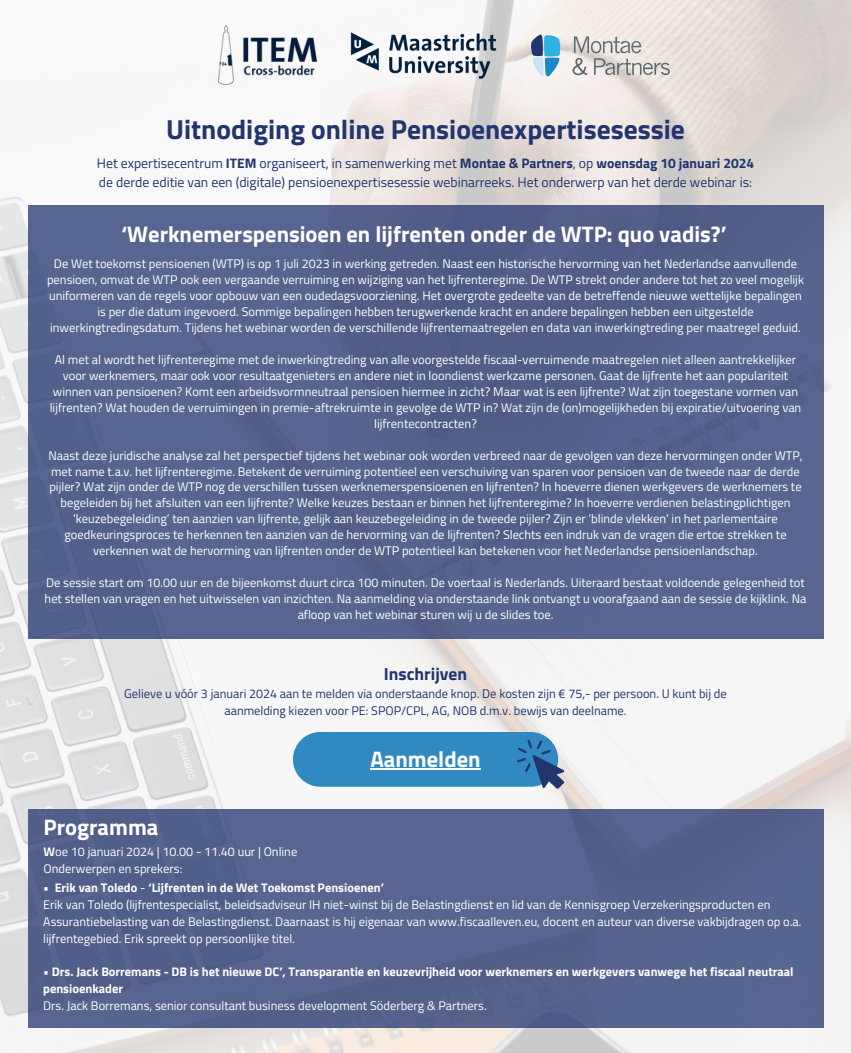
<style>
.page{position:relative;width:851px;height:1053px;background:#fff}
.page>*{position:absolute;margin:0;border:0;box-sizing:border-box;transform-origin:0 0}
.t1{font:700 27.5px "Titillium Web";color:#22356e}
.t2{font:700 22.5px "Titillium Web";color:#fff}
.t3{font:700 17.5px "Titillium Web";color:#22356e}
.t4{font:13.75px "Titillium Web";color:#22356e}
.t5{font:12.5px/16px "Titillium Web";color:#fff;text-align:center}
.t6{font:700 12.5px/16.9px "Titillium Web";color:#fff}
.t7{font:12.5px/16.9px "Titillium Web";color:#22356e;text-align:center}
.s1{font-weight:700}
.s2{font-weight:400}
</style>
<div class="page">
<img style="left:0;top:0;width:850px;height:1053px">
<div style="left:28px;top:205px;width:795px;height:434px;background:#56648e"></div>
<div style="left:28px;top:809px;width:795px;height:218px;background:#56658f"></div>
<div style="left:293px;top:732px;width:265px;height:55px;background:#3189c1;border-radius:27px"></div>
<hr style="left:370px;top:768px;width:110px;height:2px;background:#fff">
<svg style="left:516px;top:739px;width:53px;height:54px"></svg>
<img style="left:525px;top:32px;width:150px;height:46px">
<img style="left:218px;top:26px;width:100px;height:59px">
<img style="left:350px;top:32px;width:146px;height:46px">
<p class="t1" style="left:166px;top:108px;width:520px">Uitnodiging online Pensioenexpertisesessie</p>
<p class="t4" style="left:97px;top:153px;width:658px">Het expertisecentrum <span class="s1">ITEM</span> organiseert, in samenwerking met <span class="s1">Montae &amp; Partners</span>, op <span class="s1">woensdag 10 januari 2024</span></p>
<p class="t4" style="left:99px;top:172px;width:654px">de derde editie van een (digitale) pensioenexpertisesessie webinarreeks. Het onderwerp van het derde webinar is:</p>
<p class="t2" style="left:121px;top:216px;width:606px">‘Werknemerspensioen en lijfrenten onder de WTP: quo vadis?’</p>
<p class="t5" style="left:47px;top:256px;width:758px">De Wet toekomst pensioenen (WTP) is op 1 juli 2023 in werking getreden. Naast een historische hervorming van het Nederlandse aanvullende pensioen, omvat de WTP ook een vergaande verruiming en wijziging van het lijfrenteregime. De WTP strekt onder andere tot het zo veel mogelijk uniformeren van de regels voor opbouw van een oudedagsvoorziening. Het overgrote gedeelte van de betreffende nieuwe wettelijke bepalingen is per die datum ingevoerd. Sommige bepalingen hebben terugwerkende kracht en andere bepalingen hebben een uitgestelde inwerkingtredingsdatum. Tijdens het webinar worden de verschillende lijfrentemaatregelen en data van inwerkingtreding per maatregel geduid.</p>
<p class="t5" style="left:50px;top:351px;width:752px">Al met al wordt het lijfrenteregime met de inwerkingtreding van alle voorgestelde fiscaal-verruimende maatregelen niet alleen aantrekkelijker voor werknemers, maar ook voor resultaatgenieters en andere niet in loondienst werkzame personen. Gaat de lijfrente het aan populariteit winnen van pensioenen? Komt een arbeidsvormneutraal pensioen hiermee in zicht? Maar wat is een lijfrente? Wat zijn toegestane vormen van lijfrenten? Wat houden de verruimingen in premie-aftrekruimte in gevolge de WTP in? Wat zijn de (on)mogelijkheden bij expiratie/uitvoering van lijfrentecontracten?</p>
<p class="t5" style="left:48px;top:447px;width:755px">Naast deze juridische analyse zal het perspectief tijdens het webinar ook worden verbreed naar de gevolgen van deze hervormingen onder WTP, met name t.a.v. het lijfrenteregime. Betekent de verruiming potentieel een verschuiving van sparen voor pensioen van de tweede naar de derde pijler? Wat zijn onder de WTP nog de verschillen tussen werknemerspensioenen en lijfrenten? In hoeverre dienen werkgevers de werknemers te begeleiden bij het afsluiten van een lijfrente? Welke keuzes bestaan er binnen het lijfrenteregime? In hoeverre verdienen belastingplichtigen ‘keuzebegeleiding’ ten aanzien van lijfrente, gelijk aan keuzebegeleiding in de tweede pijler? Zijn er ‘blinde vlekken’ in het parlementaire goedkeuringsproces te herkennen ten aanzien van de hervorming van de lijfrenten? Slechts een indruk van de vragen die ertoe strekken te verkennen wat de hervorming van lijfrenten onder de WTP potentieel kan betekenen voor het Nederlandse pensioenlandschap.</p>
<p class="t5" style="left:45px;top:574px;width:763px">De sessie start om 10.00 uur en de bijeenkomst duurt circa 100 minuten. De voertaal is Nederlands. Uiteraard bestaat voldoende gelegenheid tot het stellen van vragen en het uitwisselen van inzichten. Na aanmelding via onderstaande link ontvangt u voorafgaand aan de sessie de kijklink. Na afloop van het webinar sturen wij u de slides toe.</p>
<p class="t3" style="left:384px;top:660px;width:85px">Inschrijven</p>
<p class="t7" style="left:124px;top:685px;width:604px">Gelieve u vóór 3 januari 2024 aan te melden via onderstaande knop. De kosten zijn € 75,- per persoon. U kunt bij de aanmelding kiezen voor PE: SPOP/CPL, AG, NOB d.m.v. bewijs van deelname.</p>
<p class="t2" style="left:370px;top:741px;width:112px">Aanmelden</p>
<p class="t2" style="left:44px;top:810px;width:116px">Programma</p>
<p class="t5" style="left:44px;top:843px;width:255px"><span class="s1">W</span>oe 10 januari 2024 | 10.00 - 11.40 uur | Online</p>
<p class="t5" style="left:44px;top:860px;width:140px">Onderwerpen en sprekers:</p>
<p class="t6" style="left:43px;top:879px;width:342px"><span class="s2">•</span> Erik van Toledo <span class="s2">-</span> ‘Lijfrenten in de Wet Toekomst Pensioenen’</p>
<p class="t5" style="left:43px;top:896px;width:759px;line-height:16.9px;text-align:left">Erik van Toledo (lijfrentespecialist, beleidsadviseur IH niet-winst bij de Belastingdienst en lid van de Kennisgroep Verzekeringsproducten en<br>Assurantiebelasting van de Belastingdienst. Daarnaast is hij eigenaar van www.fiscaalleven.eu, docent en auteur van diverse vakbijdragen op o.a. lijfrentegebied. Erik spreekt op persoonlijke titel.</p>
<p class="t6" style="left:43px;top:963px;width:751px"><span class="s2">•</span> Drs. Jack Borremans - DB is het nieuwe DC’, Transparantie en keuzevrijheid voor werknemers en werkgevers vanwege het fiscaal neutraal pensioenkader</p>
<p class="t5" style="left:43px;top:997px;width:445px">Drs. Jack Borremans, senior consultant business development Söderberg &amp; Partners.</p>
</div>
